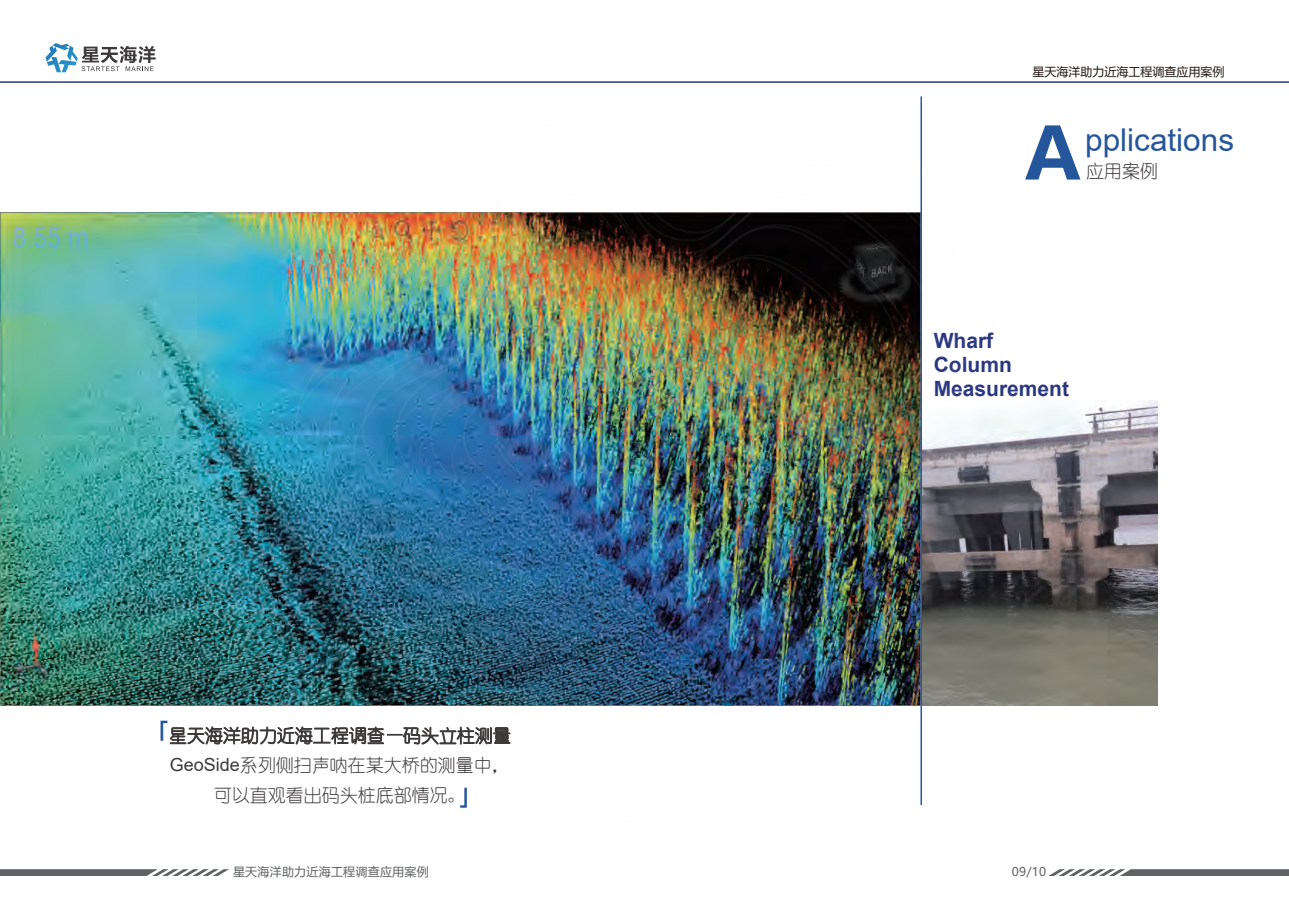
<style>
.page{position:relative;width:1289px;height:919px;background:#fff}
.page>*{position:absolute;margin:0;border:0;box-sizing:border-box;transform-origin:0 0}
.t1{font:31.5px "Arial";color:#25569b}
.t2{font:700 21px/23.7px "Arial";color:#2b3880}
.t3{font:700 20.85px "Microsoft Ya Hei";color:#25569b}
.t4{font:18px/29.5px "You Yuan";color:#3d3b3a;text-align:center}
.t5{font:12px "Microsoft Ya Hei";letter-spacing:.02em;color:#5f6264}
.t6{font:12px "Microsoft Ya Hei";color:#211814}
.s1{font-family:"FZLTTHK GBK1 0";font-size:63px}
.s2{font-family:"Arial"}
</style>
<div class="page">
<hr style="left:0;top:81px;width:1288px;height:2px;background:#2b3880">
<svg style="left:46px;top:43px;width:110px;height:29px"></svg>
<svg style="left:0;top:869px;width:229px;height:6px"></svg>
<svg style="left:1050px;top:869px;width:238px;height:6px"></svg>
<svg style="left:170px;top:726px;width:117px;height:18px"></svg>
<img style="left:1020px;top:400px;width:136px;height:305px">
<img style="left:0;top:212px;width:287px;height:493px">
<svg style="left:920px;top:96px;width:100px;height:610px"></svg>
<img style="left:287px;top:124px;width:710px;height:681px">
<img style="left:321px;top:158px;width:636px;height:628px">
<img style="left:353px;top:192px;width:563px;height:555px">
<img style="left:386px;top:226px;width:490px;height:485px">
<img style="left:419px;top:260px;width:417px;height:413px">
<img style="left:452px;top:293px;width:344px;height:342px">
<img style="left:484px;top:326px;width:273px;height:271px">
<img style="left:517px;top:359px;width:206px;height:200px">
<p class="t6" style="left:1032px;top:64px;width:193px">星天海洋助力近海工程调查应用案例</p>
<h1 class="t1" style="left:1025px;top:118px;width:210px"><span class="s1">A</span>pplications</h1>
<p class="t4" style="left:1086px;top:157px;width:73px">应用案例</p>
<p class="t3" style="left:148px;top:715px;width:22px">「</p>
<p class="t4" style="left:169px;top:721px;width:344px">星天海洋助力近海工程调查—码头立柱测量<br><span class="s2">GeoSide</span>系列侧扫声呐在某大桥的测量中，可以直观看出码头桩底部情况。</p>
<p class="t3" style="left:459px;top:782px;width:22px">」</p>
<p class="t2" style="left:933px;top:329px;width:137px">Wharf<br>Column<br>Measurement</p>
<p class="t5" style="left:233px;top:863px;width:197px">星天海洋助力近海工程调查应用案例</p>
<p class="t5" style="left:1011px;top:863px;width:36px">09/10</p>
</div>
